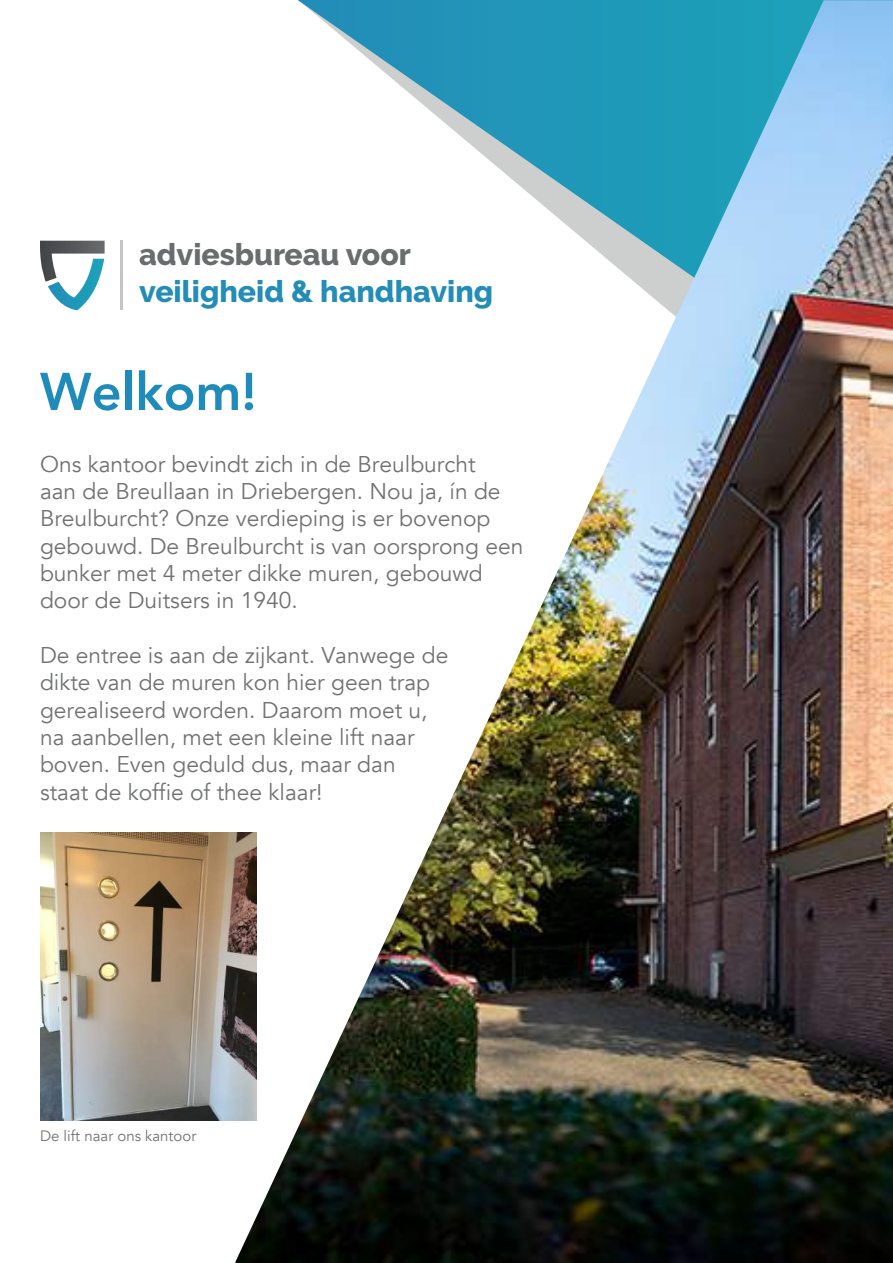
<style>
.page{position:relative;width:893px;height:1263px;background:#fff}
.page>*{position:absolute;margin:0;border:0;box-sizing:border-box;transform-origin:0 0}
.t1{font:800 52.5px "Avenir";color:#1e8bba}
.t2{font:800 30.15px "Raleway";color:#238cb7}
.t3{font:800 30.15px "Raleway";color:#6a6d6e}
.t4{font:22.8px/27.3px "Avenir";color:#717273}
.t5{font:15px "Avenir";color:#717273}
</style>
<div class="page">
<hr style="left:120px;top:241px;width:3px;height:69px;background:#c3c4c3">
<svg style="left:40px;top:241px;width:65px;height:69px"></svg>
<img style="left:235px;top:0;width:658px;height:1263px">
<img style="left:40px;top:832px;width:216px;height:289px">
<h2 class="t3" style="left:139px;top:238px;width:273px">adviesbureau voor</h2>
<h2 class="t2" style="left:139px;top:274px;width:356px">veiligheid &amp; handhaving</h2>
<h1 class="t1" style="left:40px;top:351px;width:218px">Welkom!</h1>
<p class="t4" style="left:40px;top:450px;width:485px">Ons kantoor bevindt zich in de Breulburcht<br>aan de Breullaan in Driebergen. Nou ja, ín de Breulburcht? Onze verdieping is er bovenop gebouwd. De Breulburcht is van oorsprong een bunker met 4 meter dikke muren, gebouwd door de Duitsers in 1940.</p>
<p class="t4" style="left:40px;top:642px;width:410px">De entree is aan de zijkant. Vanwege de dikte van de muren kon hier geen trap gerealiseerd worden. Daarom moet u, na aanbellen, met een kleine lift naar boven. Even geduld dus, maar dan staat de koffie of thee klaar!</p>
<p class="t5" style="left:40px;top:1127px;width:158px">De lift naar ons kantoor</p>
</div>
